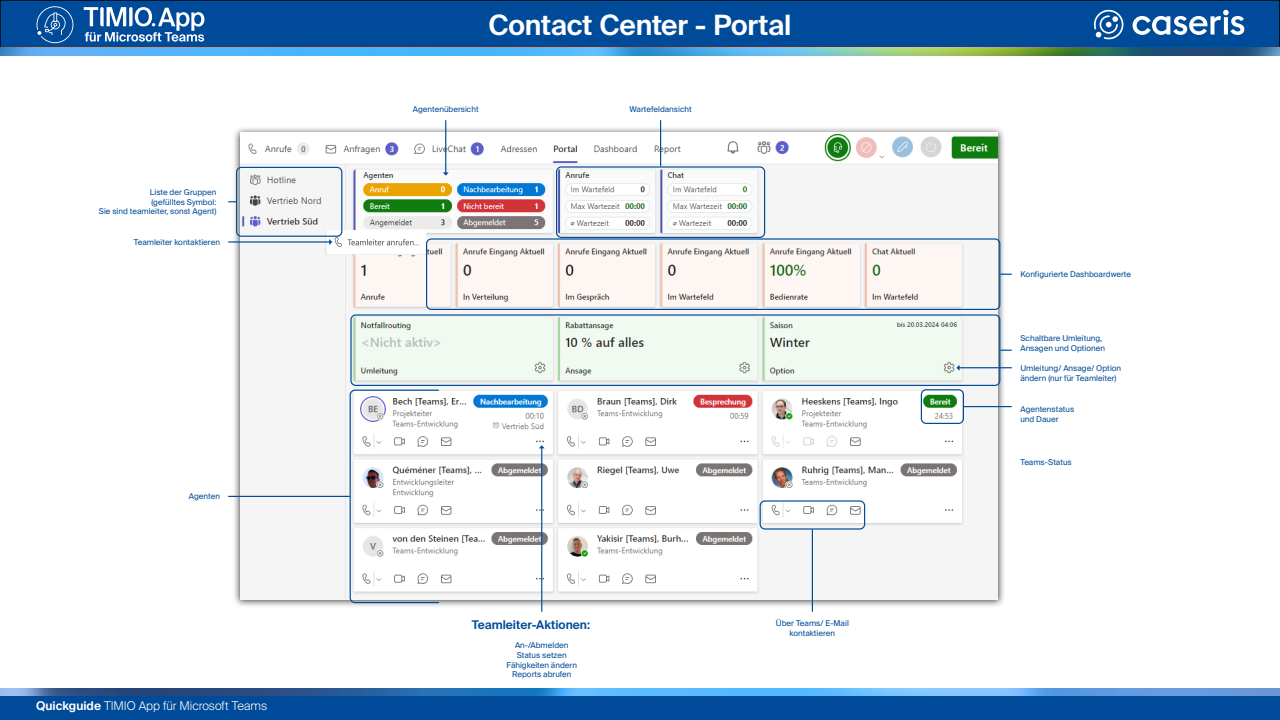
<style>
.page{position:relative;width:1280px;height:720px;background:#fff}
.page>*{position:absolute;margin:0;border:0;box-sizing:border-box;transform-origin:0 0}
.t1{font:600 28px "Suisse Intl";letter-spacing:-.01em;color:#fff}
.t2{font:300 12px "Suisse Intl";letter-spacing:-.005em;color:#fff}
.t3{font:600 12px "Suisse Intl";color:#004c99}
.t4{font:8px/9.6px "Suisse Intl";color:#004c99}
.s1{font-weight:600}
</style>
<div class="page">
<div style="left:0;top:0;width:1280px;height:48px;background:#004b99"></div>
<div style="left:0;top:0;width:1280px;height:48px;border:1px solid #000"></div>
<img style="left:0;top:48px;width:1280px;height:8px">
<img style="left:0;top:688px;width:1280px;height:8px">
<svg style="left:1133px;top:10px;width:111px;height:25px"></svg>
<svg style="left:1094px;top:9px;width:30px;height:30px"></svg>
<div style="left:0;top:696px;width:1280px;height:24px;background:#004b99"></div>
<svg style="left:84px;top:7px;width:120px;height:35px"></svg>
<svg style="left:37px;top:6px;width:36px;height:37px"></svg>
<div style="left:233px;top:125px;width:772px;height:482px;background:#000;opacity:.75"></div>
<img style="left:240px;top:133px;width:758px;height:467px">
<div style="left:667px;top:501px;width:16px;height:19px;background:#fff;border-radius:5px"></div>
<div style="left:462px;top:501px;width:17px;height:19px;background:#fff;border-radius:5px"></div>
<div style="left:667px;top:571px;width:16px;height:18px;background:#fff;border-radius:5px"></div>
<div style="left:462px;top:571px;width:17px;height:18px;background:#fff;border-radius:5px"></div>
<div style="left:667px;top:432px;width:17px;height:18px;background:#fff;border-radius:5px"></div>
<div style="left:462px;top:432px;width:17px;height:18px;background:#fff;border-radius:5px"></div>
<div style="left:871px;top:432px;width:17px;height:18px;background:#fff;border-radius:5px"></div>
<div style="left:871px;top:501px;width:17px;height:19px;background:#fff;border-radius:5px"></div>
<img style="left:326px;top:230px;width:100px;height:24px">
<hr style="left:445px;top:121px;width:1px;height:53px;background:#004c99">
<svg style="left:443px;top:172px;width:6px;height:4px"></svg>
<hr style="left:660px;top:121px;width:1px;height:45px;background:#004c99">
<svg style="left:349px;top:389px;width:91px;height:215px"></svg>
<hr style="left:229px;top:496px;width:120px;height:1px;background:#004c99">
<hr style="left:958px;top:367px;width:53px;height:1px;background:#004c99">
<svg style="left:956px;top:365px;width:4px;height:6px"></svg>
<hr style="left:964px;top:406px;width:47px;height:1px;background:#004c99">
<hr style="left:812px;top:530px;width:1px;height:81px;background:#004c99">
<hr style="left:541px;top:447px;width:1px;height:164px;background:#004c99">
<svg style="left:539px;top:445px;width:6px;height:3px"></svg>
<hr style="left:229px;top:241px;width:101px;height:2px;background:#004c99">
<svg style="left:329px;top:239px;width:3px;height:6px"></svg>
<div style="left:921px;top:389px;width:43px;height:35px;border:1px solid #004c99;border-radius:5px"></div>
<div style="left:760px;top:500px;width:105px;height:30px;border:1px solid #004c99;border-radius:5px"></div>
<div style="left:426px;top:238px;width:574px;height:72px;border:1px solid #004c99;border-radius:5px"></div>
<div style="left:350px;top:314px;width:650px;height:72px;border:1px solid #004c99;border-radius:5px"></div>
<div style="left:556px;top:166px;width:209px;height:72px;border:1px solid #004c99;border-radius:5px"></div>
<div style="left:236px;top:167px;width:106px;height:70px;border:1px solid #004c99;border-radius:5px"></div>
<p class="t4" style="left:99px;top:188px;width:119px;text-align:right">Liste der Gruppen<br>(gefülltes Symbol:<br>Sie sind teamleiter, sonst Agent)</p>
<p class="t4" style="left:134px;top:238px;width:88px">Teamleiter kontaktieren</p>
<p class="t4" style="left:189px;top:492px;width:33px">Agenten</p>
<h2 class="t2" style="left:36px;top:699px;width:233px"><span class="s1">Quickguide</span> TIMIO App für Microsoft Teams</h2>
<h1 class="t1" style="left:488px;top:9px;width:305px">Contact Center - Portal</h1>
<p class="t4" style="left:413px;top:104px;width:67px">Agentenübersicht</p>
<p class="t4" style="left:630px;top:104px;width:64px">Wartefeldansicht</p>
<h2 class="t3" style="left:472px;top:618px;width:120px">Teamleiter-Aktionen:</h2>
<p class="t4" style="left:507px;top:641px;width:72px;text-align:center">An-/Abmelden<br>Status setzen<br>Fähigkeiten ändern<br>Reports abrufen</p>
<p class="t4" style="left:776px;top:619px;width:74px;text-align:center">Über Teams/ E-Mail kontaktieren</p>
<p class="t4" style="left:1020px;top:270px;width:112px">Konfigurierte Dashboardwerte</p>
<p class="t4" style="left:1020px;top:334px;width:86px">Schaltbare Umleitung,<br>Ansagen und Optionen</p>
<p class="t4" style="left:1020px;top:363px;width:102px">Umleitung/ Ansage/ Option ändern (nur für Teamleiter)</p>
<p class="t4" style="left:1020px;top:405px;width:55px">Agentenstatus und Dauer</p>
<p class="t4" style="left:1020px;top:458px;width:53px">Teams-Status</p>
</div>
